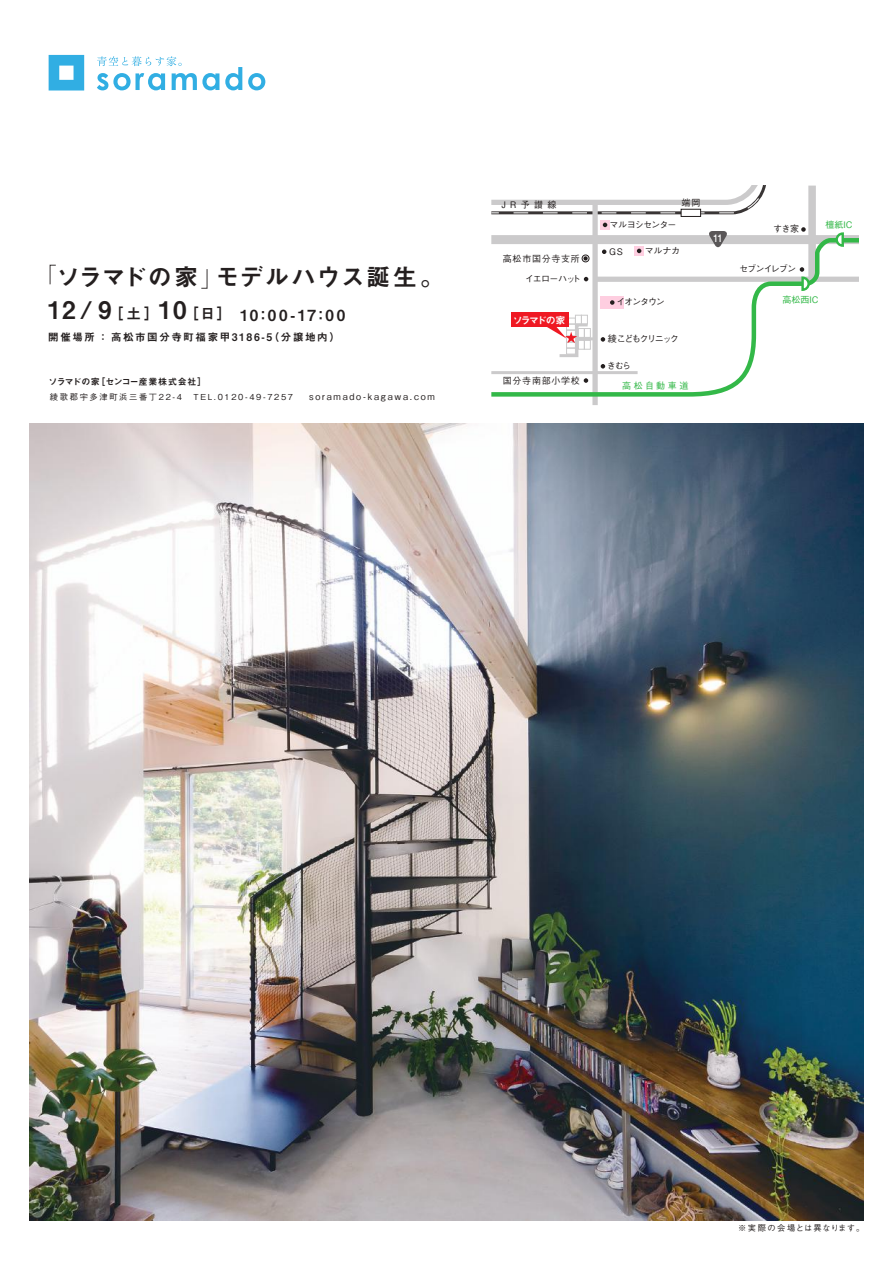
<style>
.page{position:relative;width:893px;height:1263px;background:#fff}
.page>*{position:absolute;margin:0;border:0;box-sizing:border-box;transform-origin:0 0}
.t1{font:24.3px "Midashi Go Pr 6 MB31";color:#241f1f}
.t2{font:24.15px "Midashi Go Pr 6 MB31";letter-spacing:.055em;color:#241f1f}
.t3{font:15.3px "Midashi Go Pr 6 MB31";letter-spacing:.13em;color:#241f1f}
.t4{font:10.5px "Midashi Go Pr 6 MB31";letter-spacing:.15em;color:#241f1f}
.t5{font:10.2px "Midashi Go Pr 6 MB31";color:#fff;scale:.8 1}
.t6{font:9.9px "Midashi Go Pr 6 MB31";letter-spacing:-.16em;color:#fff}
.t7{font:500 9px "Gothic BBB Pr 6";letter-spacing:-.07em;color:#241f1f}
.t8{font:9px "Midashi Go Pr 6 MB31";letter-spacing:.01em;color:#241f1f}
.t9{font:500 9px "Gothic BBB Pr 6";letter-spacing:.08em;color:#241f1f}
.t10{font:500 9px "Gothic BBB Pr 6";color:#33b848}
.t11{font:500 9px "Gothic BBB Pr 6";letter-spacing:-.09em;color:#241f1f}
.t12{font:500 9px "Gothic BBB Pr 6";letter-spacing:-.14em;color:#241f1f}
.t13{font:500 9px "Gothic BBB Pr 6";letter-spacing:-.095em;color:#241f1f}
.t14{font:500 8.25px "Gothic BBB Pr 6";letter-spacing:.2em;color:#241f1f}
.t15{font:500 8.25px "Gothic BBB Pr 6";letter-spacing:.115em;color:#241f1f}
.s1{font-size:14.55px}
.s2{font-size:9px}
</style>
<div class="page">
<svg style="left:97px;top:56px;width:85px;height:10px"></svg>
<svg style="left:97px;top:73px;width:68px;height:17px"></svg>
<svg style="left:172px;top:73px;width:47px;height:17px"></svg>
<svg style="left:225px;top:67px;width:17px;height:23px"></svg>
<svg style="left:248px;top:73px;width:17px;height:17px"></svg>
<svg style="left:49px;top:55px;width:35px;height:35px"></svg>
<svg style="left:49px;top:264px;width:7px;height:21px"></svg>
<svg style="left:201px;top:269px;width:7px;height:20px"></svg>
<img style="left:30px;top:424px;width:833px;height:796px">
<div style="left:808px;top:186px;width:8px;height:93px;background:#cbcacb"></div>
<div style="left:491px;top:235px;width:368px;height:9px;background:#cbcacb"></div>
<svg style="left:491px;top:186px;width:275px;height:30px"></svg>
<div style="left:592px;top:202px;width:6px;height:203px;background:#cbcacb"></div>
<svg style="left:491px;top:236px;width:368px;height:163px"></svg>
<hr style="left:491px;top:371px;width:147px;height:3px;background:#cbcacb">
<hr style="left:577px;top:337px;width:16px;height:3px;background:#cbcacb">
<div style="left:600px;top:296px;width:23px;height:13px;background:#fecee0"></div>
<svg style="left:610px;top:300px;width:4px;height:5px"></svg>
<div style="left:681px;top:209px;width:20px;height:8px;background:#fff;border:1px solid #241f1f"></div>
<div style="left:566px;top:318px;width:10px;height:6px;border:1px solid #cbcacb"></div>
<div style="left:575px;top:315px;width:7px;height:9px;border:1px solid #cbcacb"></div>
<div style="left:581px;top:315px;width:7px;height:9px;border:1px solid #cbcacb"></div>
<svg style="left:546px;top:322px;width:45px;height:37px"></svg>
<svg style="left:708px;top:231px;width:20px;height:17px"></svg>
<svg style="left:600px;top:220px;width:9px;height:10px"></svg>
<div style="left:634px;top:246px;width:10px;height:10px;background:#fecee0"></div>
<svg style="left:603px;top:223px;width:4px;height:4px"></svg>
<svg style="left:637px;top:249px;width:4px;height:4px"></svg>
<svg style="left:801px;top:227px;width:5px;height:5px"></svg>
<svg style="left:800px;top:267px;width:11px;height:25px"></svg>
<svg style="left:584px;top:277px;width:4px;height:4px"></svg>
<div style="left:511px;top:312px;width:58px;height:15px;background:#ef1923"></div>
<svg style="left:834px;top:232px;width:11px;height:16px"></svg>
<h2 class="t2" style="left:56px;top:258px;width:390px">ソラマドの家 モデルハウス誕生。</h2>
<h1 class="t1" style="left:48px;top:290px;width:185px">12/ 9<span class="s1">［土］</span>10<span class="s1">［日］</span></h1>
<h3 class="t3" style="left:240px;top:302px;width:107px">10：00- 17：00</h3>
<p class="t4" style="left:48px;top:328px;width:293px">開催場所 ： 高松市国分寺町福家甲3186-5（分譲地内）</p>
<p class="t8" style="left:49px;top:374px;width:159px">ソラマドの家［センコー産業株式会社］</p>
<p class="t14" style="left:50px;top:390px;width:386px">綾歌郡宇多津町浜三番丁22-4　TEL.0120-49-7257　 <span class="s2">soramado-kagawa.com</span></p>
<p class="t7" style="left:501px;top:198px;width:56px">JR予讃線</p>
<p class="t7" style="left:681px;top:196px;width:21px">端岡</p>
<p class="t9" style="left:503px;top:251px;width:79px">高松市国分寺支所</p>
<p class="t11" style="left:609px;top:217px;width:68px">マルヨシセンター</p>
<p class="t7" style="left:645px;top:243px;width:37px">マルナカ</p>
<p class="t7" style="left:609px;top:244px;width:15px">GS</p>
<p class="t5" style="left:713px;top:230px;width:13px">11</p>
<p class="t7" style="left:773px;top:222px;width:27px">すき家</p>
<p class="t13" style="left:739px;top:262px;width:59px">セブンイレブン</p>
<p class="t10" style="left:825px;top:217px;width:29px">檀紙IC</p>
<p class="t11" style="left:525px;top:272px;width:57px">イエローハット</p>
<p class="t6" style="left:513px;top:312px;width:54px">ソラマドの家</p>
<p class="t7" style="left:616px;top:295px;width:50px">イオンタウン</p>
<p class="t10" style="left:782px;top:292px;width:38px">高松西IC</p>
<p class="t12" style="left:608px;top:332px;width:73px">綾こどもクリニック</p>
<p class="t7" style="left:607px;top:359px;width:26px">きむら</p>
<p class="t9" style="left:503px;top:374px;width:79px">国分寺南部小学校</p>
<p class="t10" style="left:622px;top:378px;width:68px">高松自動車道</p>
<p class="t15" style="left:738px;top:1221px;width:128px">※実際の会場とは異なります。</p>
</div>
